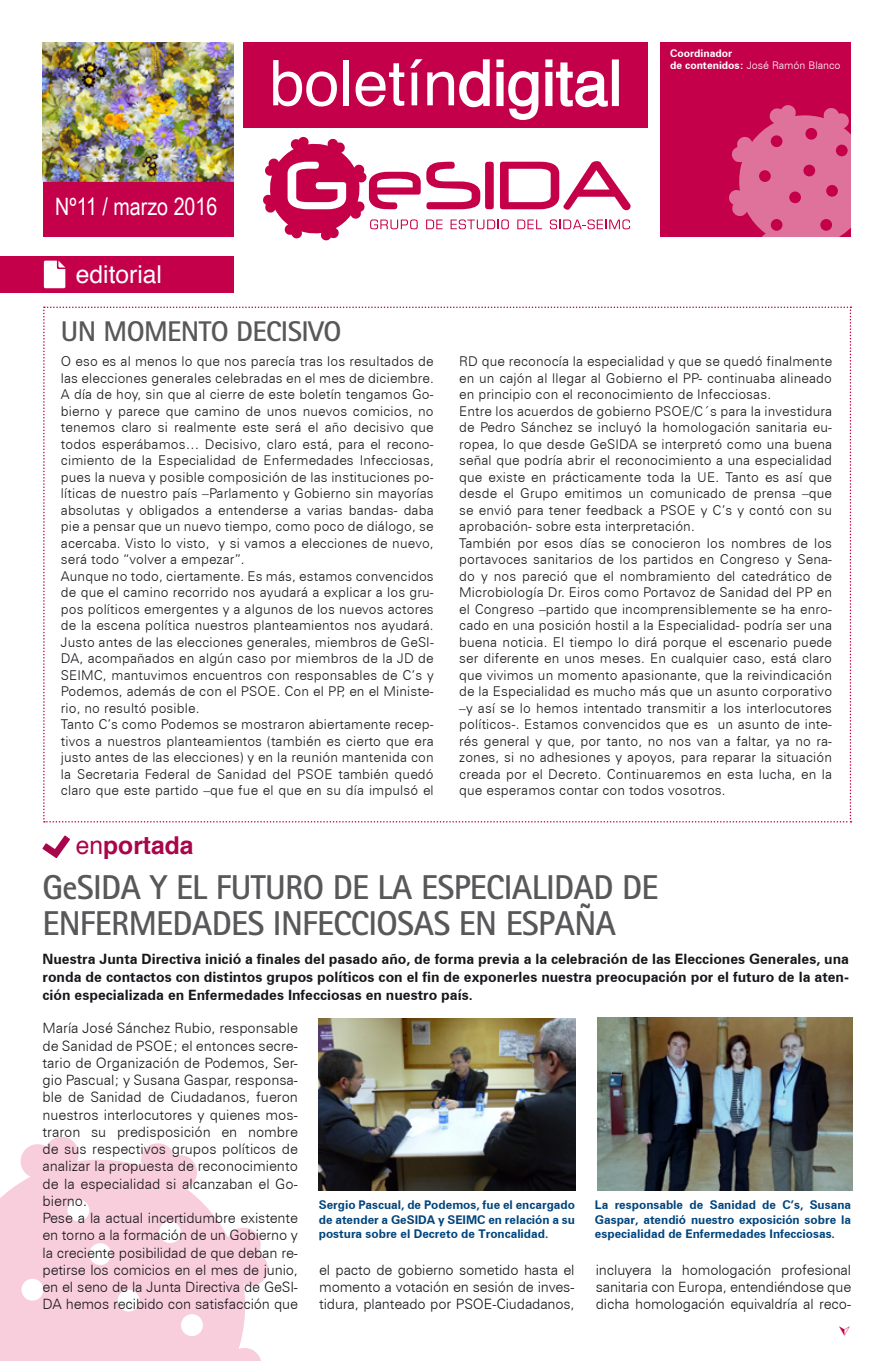
<style>
.page{position:relative;width:893px;height:1361px;background:#fff}
.page>*{position:absolute;margin:0;border:0;box-sizing:border-box;transform-origin:0 0}
.t1{font:62.85px "Helvetica";color:#fff}
.t2{font:700 34.5px/36px "Rotis Sans Serif";letter-spacing:-.02em;color:#58585a}
.t3{font:700 28.5px "Rotis Sans Serif";letter-spacing:-.02em;color:#58585a}
.t4{font:24.6px "Helvetica";color:#fff}
.t5{font:700 24.6px "Helvetica";color:#a9054a}
.t6{font:24px "Arial Narrow";color:#fff}
.t7{font:300 14.25px/17.2px "Zurich BT";color:#1a171c;text-align:justify}
.t8{font:700 14.25px/18px "Zurich BT";color:#1a171c;text-align:justify}
.t9{font:300 13.5px/16.5px "Zurich BT";letter-spacing:.01em;color:#1a171c}
.t10{font:700 12px/14.4px "Zurich BT";color:#00457d;text-align:justify}
.t11{font:700 10.5px/12px "Zurich BT";color:#fff}
.s1{font-weight:300}
.s2{font-weight:400}
</style>
<div class="page">
<div style="left:660px;top:43px;width:190px;height:194px;background:#c5004b"></div>
<svg style="left:729px;top:105px;width:121px;height:132px"></svg>
<div style="left:43px;top:171px;width:190px;height:66px;background:#c5004b"></div>
<img style="left:43px;top:43px;width:190px;height:139px">
<div style="left:244px;top:43px;width:404px;height:85px;background:#c5004b"></div>
<svg style="left:459px;top:59px;width:31px;height:49px"></svg>
<svg style="left:496px;top:59px;width:43px;height:61px"></svg>
<svg style="left:545px;top:59px;width:63px;height:49px"></svg>
<div style="left:612px;top:59px;width:7px;height:47px;border:2px solid #fff"></div>
<div style="left:0;top:256px;width:233px;height:37px;background:#c5004b"></div>
<svg style="left:44px;top:261px;width:21px;height:27px"></svg>
<svg style="left:42px;top:835px;width:28px;height:23px"></svg>
<svg style="left:263px;top:136px;width:368px;height:105px"></svg>
<div style="left:771px;top:135px;width:11px;height:12px;background:#c5004b;border-radius:50%"></div>
<div style="left:803px;top:165px;width:12px;height:11px;background:#c5004b;border-radius:50%"></div>
<div style="left:836px;top:145px;width:12px;height:11px;background:#c5004b;border-radius:50%"></div>
<div style="left:826px;top:185px;width:12px;height:12px;background:#c5004b;border-radius:50%"></div>
<div style="left:789px;top:191px;width:12px;height:12px;background:#c5004b;border-radius:50%"></div>
<div style="left:820px;top:219px;width:12px;height:12px;background:#c5004b;border-radius:50%"></div>
<div style="left:759px;top:170px;width:12px;height:12px;background:#c5004b;border-radius:50%"></div>
<div style="left:805px;top:128px;width:12px;height:12px;background:#c5004b;border-radius:50%"></div>
<div style="left:771px;top:219px;width:11px;height:12px;background:#c5004b;border-radius:50%"></div>
<svg style="left:0;top:1137px;width:268px;height:224px;fill:#f8cddc"></svg>
<div style="left:21px;top:1278px;width:22px;height:22px;background:#fff;border-radius:50%"></div>
<div style="left:67px;top:1199px;width:22px;height:22px;background:#fff;border-radius:50%"></div>
<div style="left:159px;top:1221px;width:22px;height:22px;background:#fff;border-radius:50%"></div>
<div style="left:89px;top:1243px;width:22px;height:22px;background:#fff;border-radius:50%"></div>
<div style="left:118px;top:1289px;width:22px;height:22px;background:#fff;border-radius:50%"></div>
<div style="left:181px;top:1314px;width:22px;height:22px;background:#fff;border-radius:50%"></div>
<svg style="left:43px;top:306px;width:808px;height:516px"></svg>
<img style="left:319px;top:1018px;width:256px;height:172px">
<img style="left:597px;top:1017px;width:255px;height:174px">
<h3 class="t6" style="left:55px;top:192px;width:164px">Nº11 / marzo 2016</h3>
<h3 class="t4" style="left:76px;top:253px;width:88px">editorial</h3>
<h1 class="t1" style="left:270px;top:29px;width:354px">boletíndigital</h1>
<h3 class="t3" style="left:61px;top:313px;width:282px">UN MOMENTO DECISIVO</h3>
<p class="t11" style="left:670px;top:47px;width:172px">Coordinador<br>de contenidos: <span class="s1">José Ramón Blanco</span></p>
<p class="t9" style="left:61px;top:353px;width:374px">O eso es al menos lo que nos parecía tras los resultados de las elecciones generales celebradas en el mes de diciembre.<br>A día de hoy, sin que al cierre de este boletín tengamos Go&shy;bierno y parece que camino de unos nuevos comicios, no tenemos claro si realmente este será el año decisivo que todos esperábamos… Decisivo, claro está, para el recono&shy;cimiento de la Especialidad de Enfermedades Infecciosas, pues la nueva y posible composición de las instituciones po&shy;líticas de nuestro país –Parlamento y Gobierno sin mayorías absolutas y obligados a entenderse a varias bandas- daba pie a pensar que un nuevo tiempo, como poco de diálogo, se acercaba. Visto lo visto, y si vamos a elecciones de nuevo, será todo “volver a empezar”.<br>Aunque no todo, ciertamente. Es más, estamos convencidos de que el camino recorrido nos ayudará a explicar a los gru&shy;pos políticos emergentes y a algunos de los nuevos actores de la escena política nuestros planteamientos nos ayudará.<br>Justo antes de las elecciones generales, miembros de GeSI-DA, acompañados en algún caso por miembros de la JD de SEIMC, mantuvimos encuentros con responsables de C’s y Podemos, además de con el PSOE. Con el PP, en el Ministe&shy;rio, no resultó posible.<br>Tanto C’s como Podemos se mostraron abiertamente recep&shy;tivos a nuestros planteamientos (también es cierto que era justo antes de las elecciones) y en la reunión mantenida con la Secretaria Federal de Sanidad del PSOE también quedó claro que este partido –que fue el que en su día impulsó el</p>
<p class="t9" style="left:459px;top:353px;width:374px">RD que reconocía la especialidad y que se quedó finalmente en un cajón al llegar al Gobierno el PP- continuaba alineado en principio con el reconocimiento de Infecciosas.<br>Entre los acuerdos de gobierno PSOE/C´s para la investidura de Pedro Sánchez se incluyó la homologación sanitaria eu&shy;ropea, lo que desde GeSIDA se interpretó como una buena señal que podría abrir el reconocimiento a una especialidad que existe en prácticamente toda la UE. Tanto es así que desde el Grupo emitimos un comunicado de prensa –que se envió para tener feedback a PSOE y C’s y contó con su aprobación- sobre esta interpretación.<br>También por esos días se conocieron los nombres de los portavoces sanitarios de los partidos en Congreso y Sena&shy;do y nos pareció que el nombramiento del catedrático de Microbiología Dr. Eiros como Portavoz de Sanidad del PP en el Congreso –partido que incomprensiblemente se ha enro&shy;cado en una posición hostil a la Especialidad- podría ser una buena noticia. El tiempo lo dirá porque el escenario puede ser diferente en unos meses. En cualquier caso, está claro que vivimos un momento apasionante, que la reivindicación de la Especialidad es mucho más que un asunto corporativo –y así se lo hemos intentado transmitir a los interlocutores políticos-. Estamos convencidos que es un asunto de inte&shy;rés general y que, por tanto, no nos van a faltar, ya no ra&shy;zones, si no adhesiones y apoyos, para reparar la situación creada por el Decreto. Continuaremos en esta lucha, en la que esperamos contar con todos vosotros.</p>
<h3 class="t5" style="left:76px;top:823px;width:119px"><span class="s2">en</span>portada</h3>
<h2 class="t2" style="left:43px;top:869px;width:597px">GESIDA Y EL FUTURO DE LA ESPECIALIDAD DE<br>EN FERMED</h2>
<h2 class="t2" style="left:192px;top:905px;width:38px">ADES</h2>
<h2 class="t2" style="left:273px;top:905px;width:61px">IN FECCIOS</h2>
<h2 class="t2" style="left:413px;top:905px;width:204px">AS EN ESPAÑA</h2>
<p class="t8" style="left:43px;top:949px;width:808px">Nuestra Junta Directiva inició a finales del pasado año, de forma previa a la celebración de las Elecciones Generales, una ronda de contactos con distintos grupos políticos con el fin de exponerles nuestra preocupación por el futuro de la aten&shy;ción especializada en Enfermedades Infecciosas en nuestro país.</p>
<p class="t7" style="left:43px;top:1019px;width:257px;text-align:left">María José Sánchez Rubio, responsable de Sanidad de PSOE; el entonces secre&shy;tario de Organización de Podemos, Ser&shy;gio Pascual; y Susana Gaspar, responsa&shy;ble de Sanidad de Ciudadanos, fueron nuestros interlocutores y quienes mos&shy;traron su predisposición en nombre de sus respectivos grupos políticos de analizar la propuesta de reconocimiento de la especialidad si alcanzaban el Go&shy;bierno.<br>Pese a la actual incertidumbre existente en torno a la formación de un Gobierno y la creciente posibilidad de que deban re&shy;petirse los comicios en el mes de junio, en el seno de la Junta Directiva de GeSI-DA hemos recibido con satisfacción que</p>
<p class="t10" style="left:319px;top:1197px;width:258px">Sergio Pascual, de Podemos, fue el encargado de atender a GeSIDA y SEIMC en relación a su postura sobre el Decreto de Troncalidad.</p>
<p class="t10" style="left:595px;top:1197px;width:258px">La responsable de Sanidad de C’s, Susana Gaspar, atendió nuestro exposición sobre la especialidad de Enfermedades Infecciosas.</p>
<p class="t7" style="left:319px;top:1261px;width:257px">el pacto de gobierno sometido hasta el momento a votación en sesión de inves&shy;tidura, planteado por PSOE-Ciudadanos,</p>
<p class="t7" style="left:596px;top:1261px;width:257px">incluyera la homologación profesional sanitaria con Europa, entendiéndose que dicha homologación equivaldría al reco-</p>
</div>
